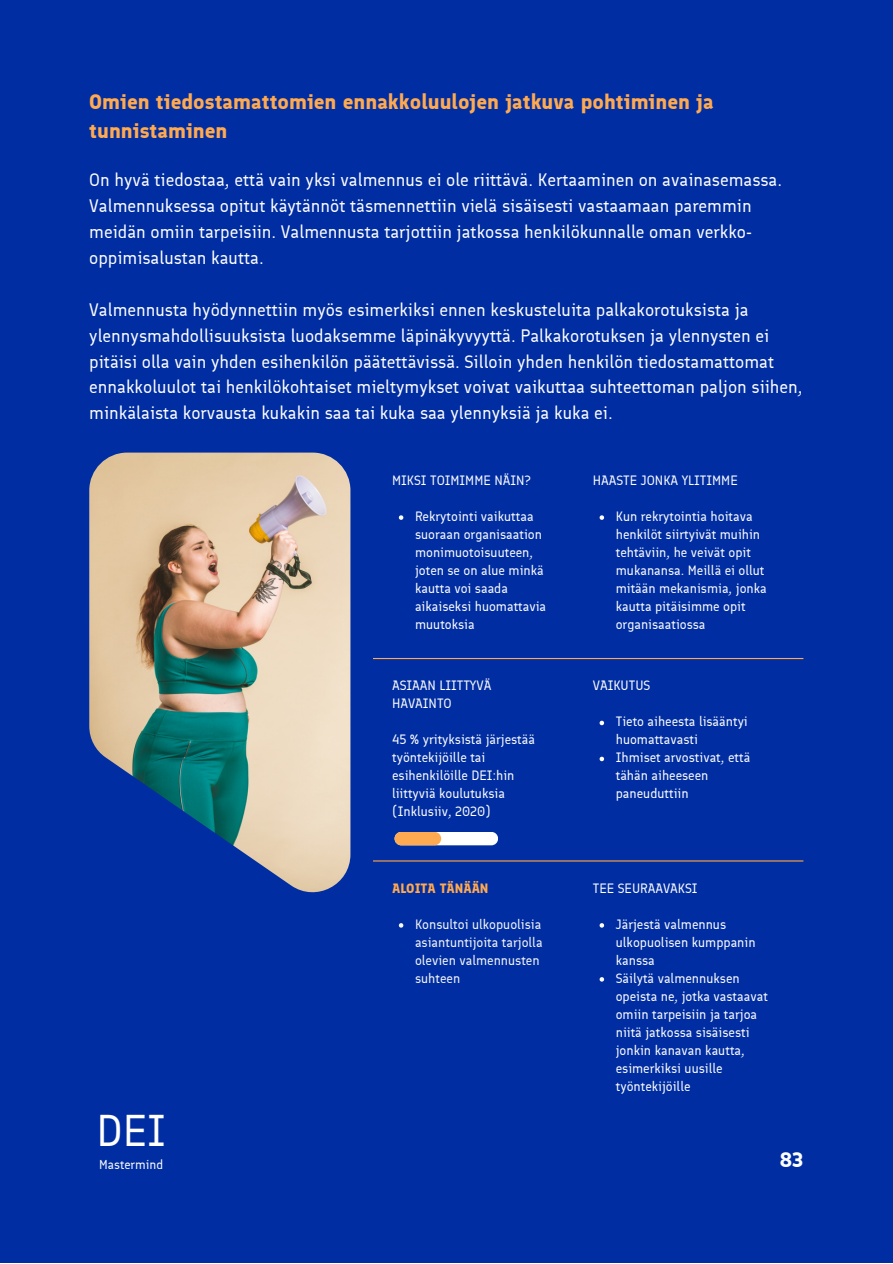
<style>
.page{position:relative;width:893px;height:1264px;background:#fff}
.page>*{position:absolute;margin:0;border:0;box-sizing:border-box;transform-origin:0 0}
.t1{font:44.25px "Finlandica";color:#fff}
.t2{font:700 21px/29.2px "Finlandica";color:#ffaa50}
.t3{font:700 21px "Finlandica";color:#fff}
.t4{font:18px/25.8px "Finlandica";color:#fff}
.t5{font:13.5px/18px "Finlandica";color:#fff}
.t6{font:13.5px/18px "Finlandica";color:#f8f8f8}
.t7{font:700 13.5px "Finlandica";color:#ffaa50}
.t8{font:12.9px "Finlandica";color:#fff}
</style>
<div class="page">
<div style="left:0;top:0;width:892px;height:1262px;background:#002ea2"></div>
<svg style="left:399px;top:515px;width:4px;height:5px"></svg>
<svg style="left:599px;top:515px;width:5px;height:5px"></svg>
<svg style="left:599px;top:720px;width:5px;height:5px"></svg>
<svg style="left:599px;top:756px;width:5px;height:5px"></svg>
<svg style="left:399px;top:923px;width:4px;height:4px"></svg>
<svg style="left:599px;top:923px;width:5px;height:4px"></svg>
<svg style="left:599px;top:977px;width:5px;height:4px"></svg>
<hr style="left:373px;top:658px;width:430px;height:1px;background:#ffaa50">
<hr style="left:373px;top:860px;width:430px;height:1px;background:#ffaa50">
<div style="left:394px;top:831px;width:104px;height:14px;background:#fff;border-radius:7px"></div>
<div style="left:394px;top:831px;width:47px;height:14px;background:#ffaa50;border-radius:7px"></div>
<img style="left:89px;top:452px;width:261px;height:440px">
<p class="t2" style="left:89px;top:87px;width:626px">Omien tiedostamattomien ennakkoluulojen jatkuva pohtiminen ja tunnistaminen</p>
<p class="t4" style="left:89px;top:167px;width:694px">On hyvä tiedostaa, että vain yksi valmennus ei ole riittävä. Kertaaminen on avainasemassa.<br>Valmennuksessa opitut käytännöt täsmennettiin vielä sisäisesti vastaamaan paremmin meidän omiin tarpeisiin. Valmennusta tarjottiin jatkossa henkilökunnalle oman verkko&shy;oppimisalustan kautta.</p>
<p class="t4" style="left:89px;top:296px;width:715px">Valmennusta hyödynnettiin myös esimerkiksi ennen keskusteluita palkakorotuksista ja ylennysmahdollisuuksista luodaksemme läpinäkyvyyttä. Palkakorotuksen ja ylennysten ei pitäisi olla vain yhden esihenkilön päätettävissä. Silloin yhden henkilön tiedostamattomat ennakkoluulot tai henkilökohtaiset mieltymykset voivat vaikuttaa suhteettoman paljon siihen, minkälaista korvausta kukakin saa tai kuka saa ylennyksiä ja kuka ei.</p>
<p class="t1" style="left:96px;top:1103px;width:71px">DEI</p>
<p class="t8" style="left:99px;top:1156px;width:65px">Mastermind</p>
<p class="t5" style="left:392px;top:471px;width:141px">MIKSI TOIMIMME NÄIN?</p>
<p class="t5" style="left:415px;top:507px;width:133px">Rekrytointi vaikuttaa suoraan organisaation monimuotoisuuteen, joten se on alue minkä kautta voi saada aikaiseksi huomattavia muutoksia</p>
<p class="t5" style="left:392px;top:676px;width:101px">ASIAAN LIITTYVÄ<br>HAVAINTO</p>
<p class="t5" style="left:392px;top:730px;width:144px">45 % yrityksistä järjestää työntekijöille tai esihenkilöille DEI:hin liittyviä koulutuksia (Inklusiiv, 2020)</p>
<p class="t7" style="left:392px;top:880px;width:98px">ALOITA TÄNÄÄN</p>
<p class="t6" style="left:415px;top:915px;width:129px">Konsultoi ulkopuolisia asiantuntijoita tarjolla olevien valmennusten suhteen</p>
<p class="t5" style="left:592px;top:471px;width:146px">HAASTE JONKA YLITIMME</p>
<p class="t5" style="left:615px;top:507px;width:152px">Kun rekrytointia hoitava henkilöt siirtyivät muihin tehtäviin, he veivät opit mukanansa. Meillä ei ollut mitään mekanismia, jonka kautta pitäisimme opit organisaatiossa</p>
<p class="t5" style="left:592px;top:676px;width:59px">VAIKUTUS</p>
<p class="t5" style="left:615px;top:712px;width:133px">Tieto aiheesta lisääntyi huomattavasti</p>
<p class="t5" style="left:615px;top:748px;width:136px">Ihmiset arvostivat, että tähän aiheeseen paneuduttiin</p>
<p class="t5" style="left:592px;top:879px;width:106px">TEE SEURAAVAKSI</p>
<p class="t5" style="left:615px;top:915px;width:141px">Järjestä valmennus ulkopuolisen kumppanin kanssa</p>
<p class="t5" style="left:615px;top:969px;width:154px">Säilytä valmennuksen opeista ne, jotka vastaavat omiin tarpeisiin ja tarjoa niitä jatkossa sisäisesti jonkin kanavan kautta, esimerkiksi uusille työntekijöille</p>
<p class="t3" style="left:779px;top:1147px;width:25px">83</p>
</div>
